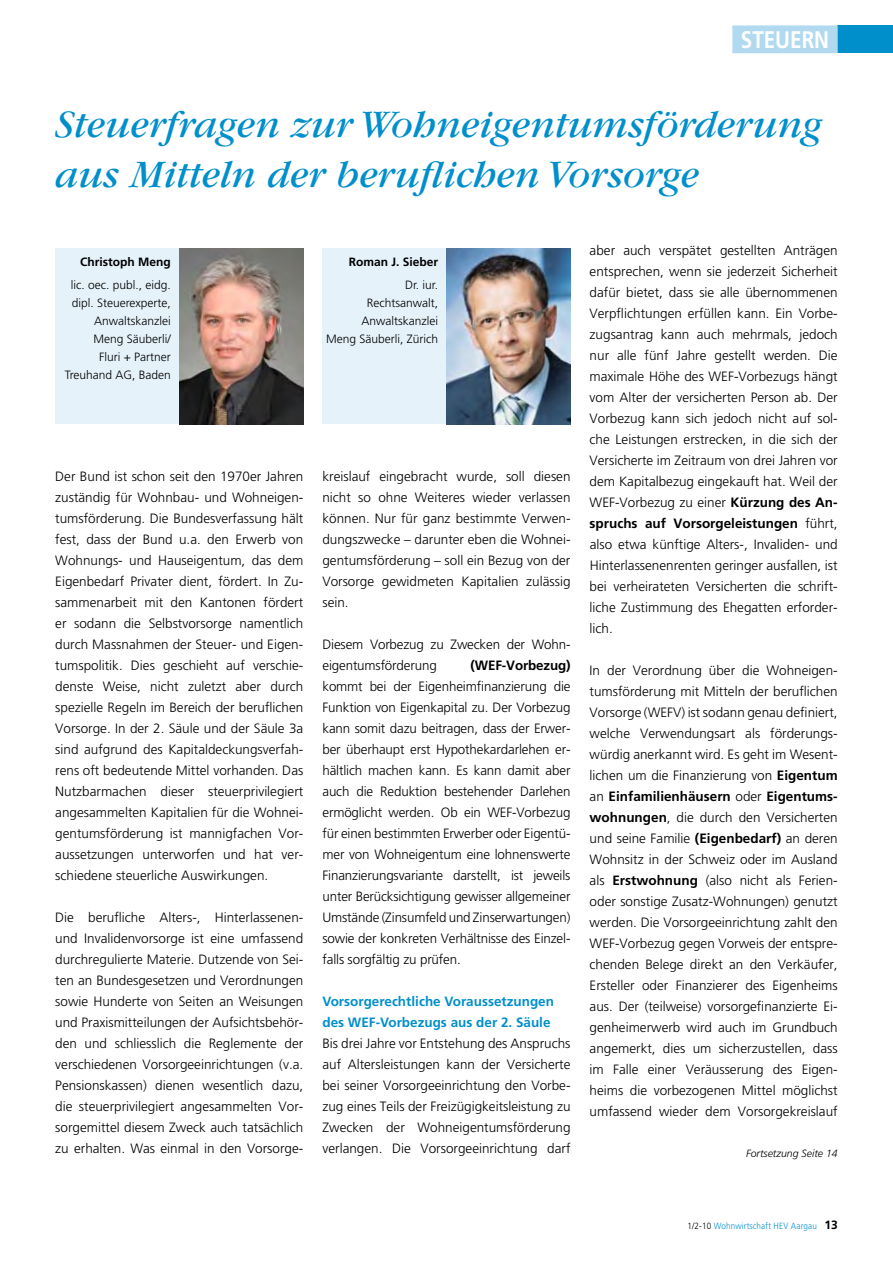
<style>
.page{position:relative;width:893px;height:1263px;background:#fff}
.page>*{position:absolute;margin:0;border:0;box-sizing:border-box;transform-origin:0 0}
.t1{font:italic 40.5px/49.5px "Garamond";color:#008fcb}
.t2{font:700 24px "Frutiger LT Std";color:#fff;scale:.86 1}
.t3{font:300 13.5px/21px "Frutiger LT Std";color:#000;text-align:justify}
.t4{font:700 13.5px/21px "Frutiger LT Std";color:#008fcb}
.t5{font:700 13.5px "Frutiger LT Std";letter-spacing:-.01em;color:#000}
.t6{font:300 12px/18px "Frutiger LT Std";color:#000;text-align:right}
.t7{font:700 12px "Frutiger LT Std";color:#000}
.t8{font:italic 300 10.5px "Frutiger LT Std";color:#000}
.t9{font:300 9px "Frutiger LT Std";letter-spacing:.02em;color:#008fcb;scale:.9 1}
.s1{font-weight:700}
.s2{color:#000}
.s3{font-weight:700;font-size:12px;color:#000}
</style>
<div class="page">
<div style="left:838px;top:26px;width:55px;height:27px;background:#008fcb"></div>
<div style="left:732px;top:25px;width:106px;height:28px;background:#b1d9f0"></div>
<div style="left:55px;top:249px;width:247px;height:175px;background:#e5f2fa"></div>
<img style="left:179px;top:249px;width:124px;height:175px">
<div style="left:322px;top:249px;width:247px;height:175px;background:#e5f2fa"></div>
<img style="left:447px;top:249px;width:123px;height:175px">
<h2 class="t2" style="left:741px;top:26px;width:101px">Steuern</h2>
<h1 class="t1" style="left:55px;top:100px;width:769px">Steuerfragen zur Wohneigentumsförderung aus Mitteln der beruflichen Vorsorge</h1>
<p class="t7" style="left:80px;top:255px;width:92px">Christoph Meng</p>
<p class="t6" style="left:65px;top:276px;width:108px">lic. oec. publ., eidg. dipl. Steuerexperte,<br>Anwaltskanzlei<br>Meng Säuberli/<br>Fluri + Partner<br>Treuhand AG, Baden</p>
<p class="t3" style="left:55px;top:466px;width:250px">Der Bund ist schon seit den 1970er Jahren zuständig für Wohnbau- und Wohneigen&shy;tumsförderung. Die Bundesverfassung hält fest, dass der Bund u.a. den Erwerb von Wohnungs- und Hauseigentum, das dem Eigenbedarf Privater dient, fördert. In Zu&shy;sammenarbeit mit den Kantonen fördert er sodann die Selbstvorsorge namentlich durch Massnahmen der Steuer- und Eigen&shy;tumspolitik. Dies geschieht auf verschie&shy;denste Weise, nicht zuletzt aber durch spezielle Regeln im Bereich der beruflichen Vorsorge. In der 2. Säule und der Säule 3a sind aufgrund des Kapitaldeckungsverfah&shy;rens oft bedeutende Mittel vorhanden. Das Nutzbarmachen dieser steuerprivilegiert angesammelten Kapitalien für die Wohnei&shy;gentumsförderung ist mannigfachen Vor&shy;aussetzungen unterworfen und hat ver&shy;schiedene steuerliche Auswirkungen.</p>
<p class="t3" style="left:55px;top:907px;width:250px">Die berufliche Alters-, H interlassenen&shy;und Invalidenvorsorge ist eine umfassend durchregulierte Materie. Dutzende von Sei&shy;ten an Bundesgesetzen und Verordnungen sowie H underte von Seiten an Weisungen und Praxismitteilungen der Aufsichtsbehör&shy;den und schliesslich die Reglemente der verschiedenen Vorsorgeeinrichtungen (v.a.<br>Pensionskassen) dienen wesentlich dazu, die steuerprivilegiert angesammelten Vor&shy;sorgemittel diesem Zweck auch tatsächlich zu erhalten. Was einmal in den Vorsorge-</p>
<p class="t7" style="left:349px;top:255px;width:91px">Roman J. Sieber</p>
<p class="t6" style="left:326px;top:276px;width:114px">Dr. iur.<br>Rechtsanwalt,<br>Anwaltskanzlei<br>Meng Säuberli, Zürich</p>
<p class="t3" style="left:322px;top:466px;width:250px">kreislauf eingebracht wurde, soll diesen nicht so ohne Weiteres wieder verlassen können. Nur für ganz bestimmte Verwen&shy;dungszwecke – darunter eben die Wohnei&shy;gentumsförderung – soll ein Bezug von der Vorsorge gewidmeten Kapitalien zulässig sein.</p>
<p class="t3" style="left:322px;top:634px;width:250px">Diesem Vorbezug zu Zwecken der Wohn&shy;eigentumsförderung</p>
<p class="t5" style="left:470px;top:658px;width:101px">(WEF-Vorbezug)</p>
<p class="t3" style="left:322px;top:676px;width:250px">kommt bei der Eigenheimfinanzierung die Funktion von Eigenkapital zu. Der Vorbezug kann somit dazu beitragen, dass der Erwer&shy;ber überhaupt erst Hypothekardarlehen er&shy;hältlich machen kann. Es kann damit aber auch die Reduktion bestehender Darlehen ermöglicht werden. Ob ein WEF-Vorbezug für einen bestimmten Erwerber oder Eigentü&shy;mer von Wohneigentum eine lohnenswerte Finanzierungsvariante darstellt, ist jeweils unter Berücksichtigung gewisser allgemeiner Umstände (Zinsumfeld und Zinserwartungen) sowie der konkreten Verhältnisse des Einzel&shy;falls sorgfältig zu prüfen.</p>
<p class="t4" style="left:322px;top:991px;width:233px">Vorsorgerechtliche Voraussetzungen des WEF-Vorbezugs aus der 2. Säule</p>
<p class="t3" style="left:322px;top:1033px;width:250px">Bis drei Jahre vor Entstehung des Anspruchs auf Altersleistungen kann der Versicherte bei seiner Vorsorgeeinrichtung den Vorbe&shy;zug eines Teils der Freizügigkeitsleistung zu Zwecken der Wohneigentumsförderung verlangen. Die Vorsorgeeinrichtung darf</p>
<p class="t3" style="left:590px;top:240px;width:250px">aber auch verspätet gestellten Anträgen entsprechen, wenn sie jederzeit Sicherheit dafür bietet, dass sie alle übernommenen Verpflichtungen erfüllen kann. Ein Vorbe&shy;zugsantrag kann auch mehrmals, jedoch nur alle fünf Jahre gestellt werden. Die maximale Höhe des WEF-Vorbezugs hängt vom Alter der versicherten Person ab. Der Vorbezug kann sich jedoch nicht auf sol&shy;che Leistungen erstrecken, in die sich der Versicherte im Zeitraum von drei Jahren vor dem Kapitalbezug eingekauft hat. Weil der WEF-Vorbezug zu einer <span class="s1">Kürzung des An&shy;spruchs auf Vorsorgeleistungen</span> führt, also etwa künftige Alters-, Invaliden- und H interlassenenrenten geringer ausfallen, ist bei verheirateten Versicherten die schrift&shy;liche Zustimmung des Ehegatten erforder&shy;lich.</p>
<p class="t3" style="left:590px;top:660px;width:250px">In der Verordnung über die Wohneigen&shy;tumsförderung mit Mitteln der beruflichen Vorsorge (WEFV) ist sodann genau definiert, welche Verwendungsart als förderungs&shy;würdig anerkannt wird. Es geht im Wesent&shy;lichen um die Finanzierung von <span class="s1">Eigentum </span>an <span class="s1">Einfamilienhäusern</span> oder <span class="s1">Eigentums&shy;wohnungen</span>, die durch den Versicherten und seine Familie <span class="s1">(Eigenbedarf)</span> an deren Wohnsitz in der Schweiz oder im Ausland als <span class="s1">Erstwohnung</span> (also nicht als Ferien&shy;oder sonstige Zusatz-Wohnungen) genutzt werden. Die Vorsorgeeinrichtung zahlt den WEF-Vorbezug gegen Vorweis der entspre&shy;chenden Belege direkt an den Verkäufer, Ersteller oder Finanzierer des Eigenheims aus. Der (teilweise) vorsorgefinanzierte Ei&shy;genheimerwerb wird auch im Grundbuch angemerkt, dies um sicherzustellen, dass im Falle einer Veräusserung des Eigen&shy;heims die vorbezogenen Mittel möglichst umfassend wieder dem Vorsorgekreislauf</p>
<p class="t8" style="left:746px;top:1147px;width:93px">Fortsetzung Seite 14</p>
<p class="t9" style="left:687px;top:1221px;width:168px"><span class="s2">1/2-10</span> Wohnwirtschaft H EV Aargau <span class="s3">13</span></p>
</div>
